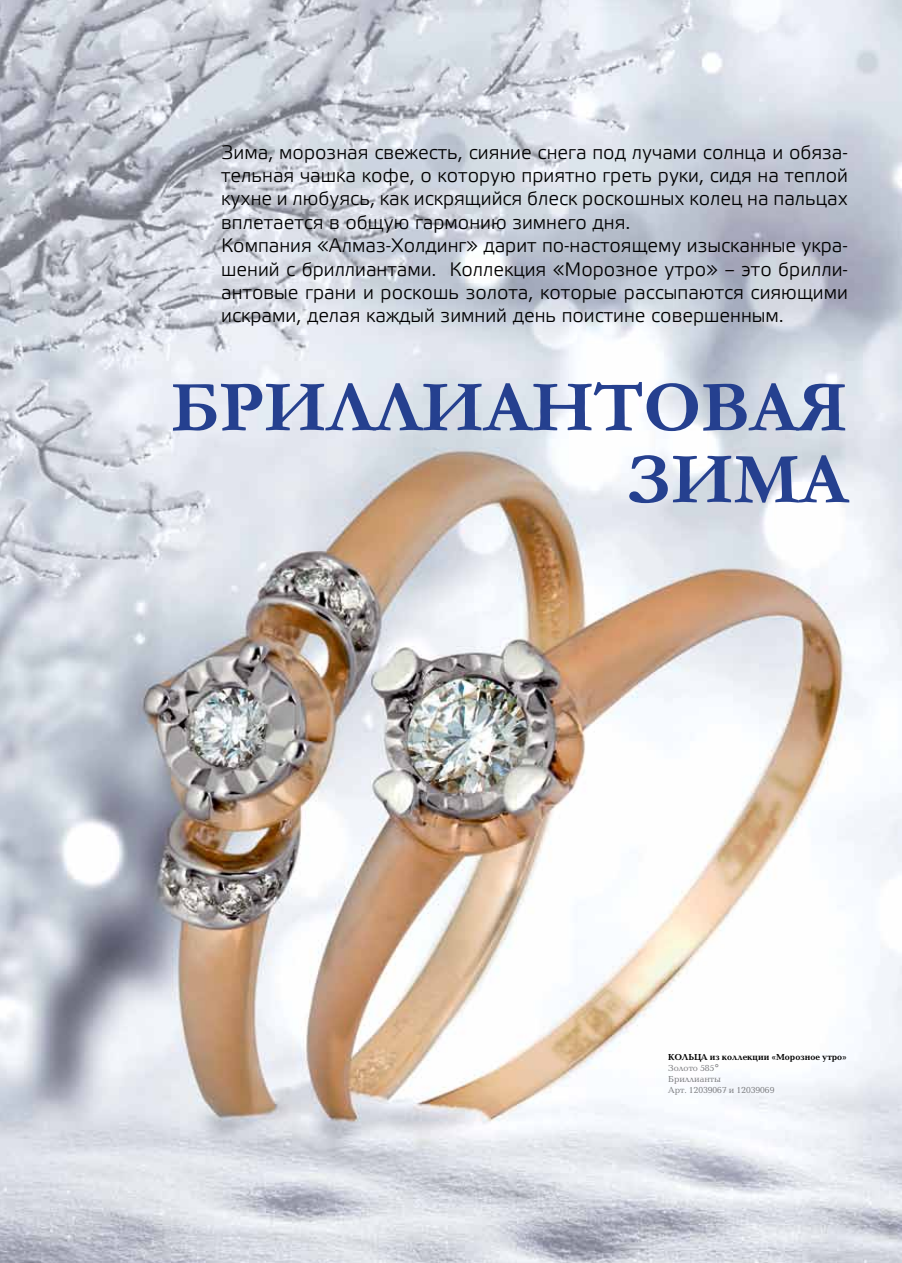
<style>
.page{position:relative;width:902px;height:1263px;background:#fff}
.page>*{position:absolute;margin:0;border:0;box-sizing:border-box;transform-origin:0 0}
.t1{font:700 73.2px/72px "Garamond";letter-spacing:-.01em;color:#25408f;text-align:right}
.t2{font:19.5px/23.4px "Elektra Light Pro";color:#000}
.t3{font:9px/10.8px "Baltica C";color:#77787b}
.s1{font-weight:700;color:#000}
.s2{font-weight:700}
</style>
<div class="page">
<img style="left:0;top:0;width:901px;height:1263px">
<p class="t2" style="left:221px;top:141px;width:628px">Зима, морозная свежесть, сияние снега под лучами солнца и обяза&shy;тельная чашка кофе, о которую приятно греть руки, сидя на теплой кухне и любуясь, как искрящийся блеск роскошных колец на пальцах вплетается в общую гармонию зимнего дня.<br>Компания «Алмаз-Холдинг» дарит по-настоящему изысканные укра&shy;шений с бриллиантами. Коллекция «Морозное утро» – это брилли&shy;антовые грани и роскошь золота, которые рассыпаются сияющими искрами, делая каждый зимний день поистине совершенным.</p>
<h1 class="t1" style="left:170px;top:372px;width:679px">Бриллиантовая зима</h1>
<p class="t3" style="left:668px;top:1052px;width:180px"><span class="s1">кольцА из коллекции «Морозное утро»<br></span>Золото 585<span class="s2">°<br></span>Бриллианты<br>Арт. 12039067 и 12039069</p>
</div>
